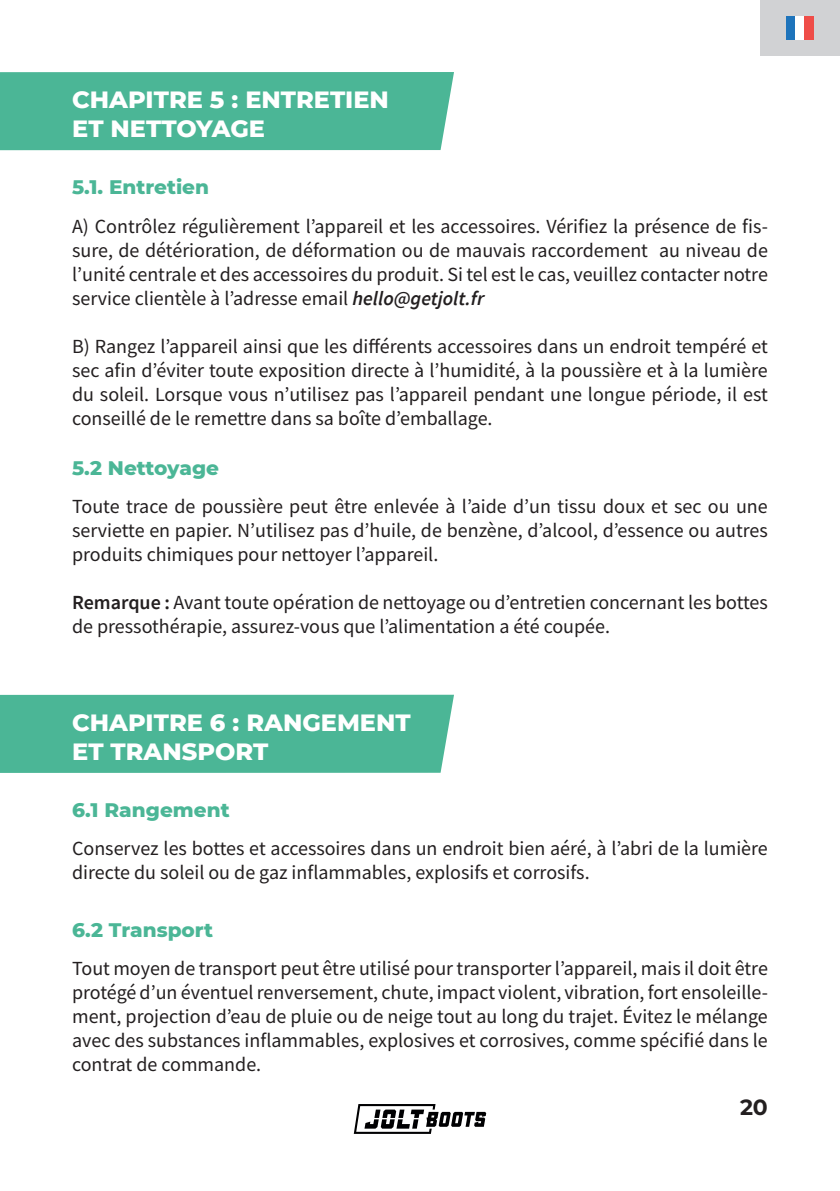
<style>
.page{position:relative;width:840px;height:1191px;background:#fff}
.page>*{position:absolute;margin:0;border:0;box-sizing:border-box;transform-origin:0 0}
.t1{font:800 24px "Montserrat";color:#fff}
.t2{font:700 22px "Montserrat";color:#231f20}
.t3{font:20px/24px "Source Sans Pro";color:#231f20;text-align:justify}
.t4{font:800 20px "Montserrat";color:#4bb696}
.s1{font-weight:600;font-style:italic}
.s2{font-weight:600}
</style>
<div class="page">
<svg style="left:354px;top:1104px;width:132px;height:29px"></svg>
<div style="left:0;top:72px;width:454px;height:78px;background:#4bb696"></div>
<div style="left:0;top:694px;width:454px;height:79px;background:#4bb696"></div>
<div style="left:760px;top:0;width:79px;height:55px;background:#d1d2d4"></div>
<div style="left:786px;top:16px;width:9px;height:23px;background:#1e74bb"></div>
<div style="left:795px;top:16px;width:9px;height:23px;background:#fff"></div>
<div style="left:804px;top:16px;width:9px;height:23px;background:#ef4d48"></div>
<p class="t1" style="left:72px;top:82px;width:318px">CHAPITRE 5 : ENTRETIEN</p>
<p class="t1" style="left:72px;top:111px;width:194px">ET NETTOYAGE</p>
<p class="t4" style="left:72px;top:173px;width:138px">5.1. Entretien</p>
<p class="t3" style="left:72px;top:214px;width:697px">A) Contrôlez régulièrement l’appareil et les accessoires. Vérifiez la présence de fis&shy;sure, de détérioration, de déformation ou de mauvais raccordement au niveau de l’unité centrale et des accessoires du produit. Si tel est le cas, veuillez contacter notre service clientèle à l’adresse email <span class="s1">hello@getjolt.fr</span></p>
<p class="t3" style="left:72px;top:334px;width:697px">B) Rangez l’appareil ainsi que les différents accessoires dans un endroit tempéré et sec afin d’éviter toute exposition directe à l’humidité, à la poussière et à la lumière du soleil. Lorsque vous n’utilisez pas l’appareil pendant une longue période, il est conseillé de le remettre dans sa boîte d’emballage.</p>
<p class="t4" style="left:72px;top:453px;width:148px">5.2 Nettoyage</p>
<p class="t3" style="left:72px;top:494px;width:697px">Toute trace de poussière peut être enlevée à l’aide d’un tissu doux et sec ou une serviette en papier. N’utilisez pas d’huile, de benzène, d’alcool, d’essence ou autres produits chimiques pour nettoyer l’appareil.</p>
<p class="t3" style="left:72px;top:590px;width:696px"><span class="s2">Remarque :</span> Avant toute opération de nettoyage ou d’entretien concernant les bottes de pressothérapie, assurez-vous que l’alimentation a été coupée.</p>
<p class="t1" style="left:72px;top:705px;width:340px">CHAPITRE 6 : RANGEMENT</p>
<p class="t1" style="left:72px;top:733px;width:197px">ET TRANSPORT</p>
<p class="t4" style="left:72px;top:795px;width:159px">6.1 Rangement</p>
<p class="t3" style="left:72px;top:836px;width:697px">Conservez les bottes et accessoires dans un endroit bien aéré, à l’abri de la lumière directe du soleil ou de gaz inflammables, explosifs et corrosifs.</p>
<p class="t4" style="left:72px;top:915px;width:142px">6.2 Transport</p>
<p class="t3" style="left:72px;top:956px;width:697px">Tout moyen de transport peut être utilisé pour transporter l’appareil, mais il doit être protégé d’un éventuel renversement, chute, impact violent, vibration, fort ensoleille&shy;ment, projection d’eau de pluie ou de neige tout au long du trajet. Évitez le mélange avec des substances inflammables, explosives et corrosives, comme spécifié dans le contrat de commande.</p>
<p class="t2" style="left:739px;top:1091px;width:29px">20</p>
</div>
